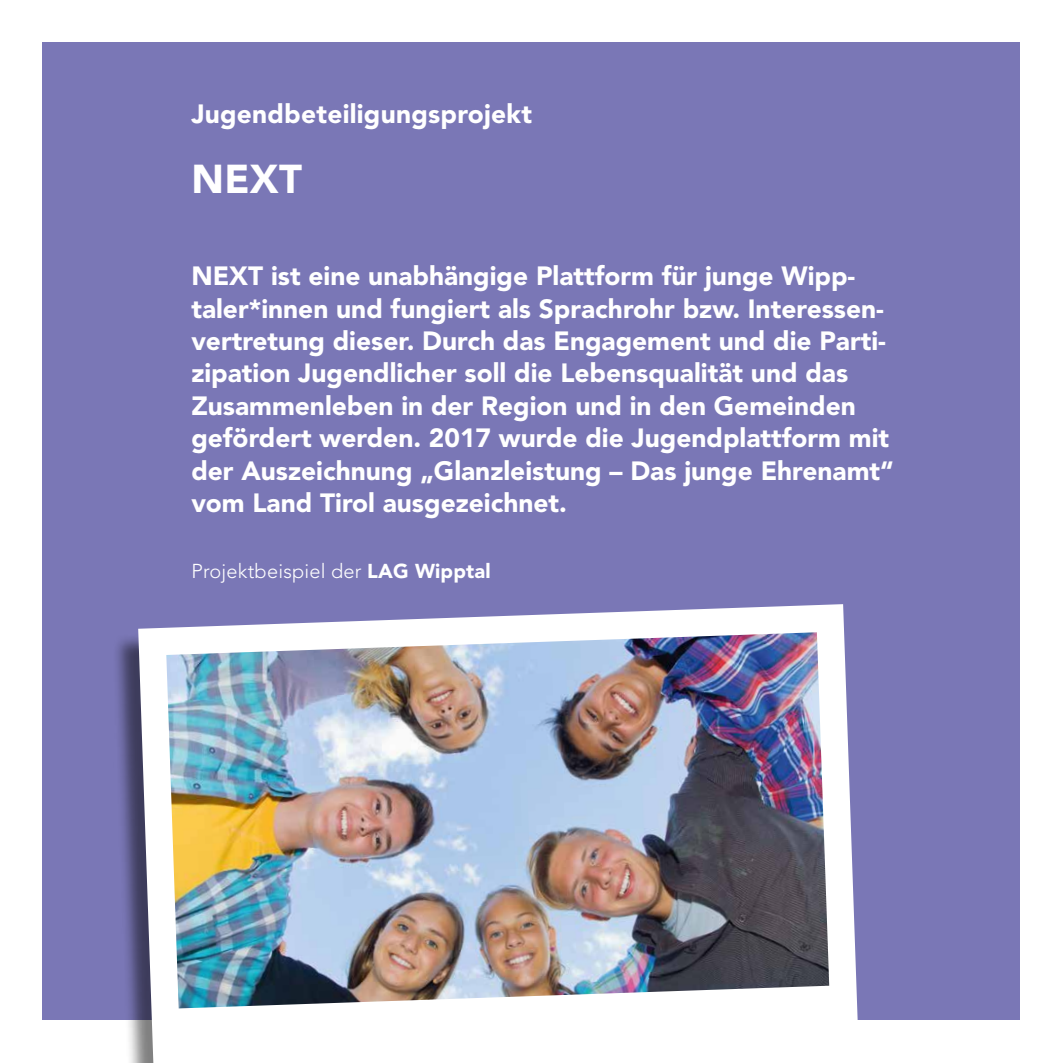
<style>
.page{position:relative;width:1063px;height:1063px;background:#fff}
.page>*{position:absolute;margin:0;border:0;box-sizing:border-box;transform-origin:0 0}
.t1{font:900 40px "Avenir LT Std";color:#fff}
.t2{font:900 26.25px/32.5px "Avenir LT Std";color:#fff}
.t3{font:300 20px "Avenir LT Std";letter-spacing:.01em;color:#fff}
.s1{font-weight:900}
</style>
<div class="page">
<div style="left:43px;top:43px;width:977px;height:977px;background:#7a77b6"></div>
<div style="left:112px;top:608px;width:748px;height:455px;background:#000;opacity:.5"></div>
<svg style="left:138px;top:604px;width:721px;height:459px;fill:#fff"></svg>
<img style="left:166px;top:632px;width:663px;height:376px">
<p class="t2" style="left:191px;top:97px;width:342px">Jugendbeteiligungsprojekt</p>
<h1 class="t1" style="left:191px;top:155px;width:112px">NEXT</h1>
<p class="t2" style="left:191px;top:260px;width:704px">NEXT ist eine unabhängige Plattform für junge Wipp&shy;taler*innen und fungiert als Sprachrohr bzw. Interessen&shy;vertretung dieser. Durch das Engagement und die Parti&shy;zipation Jugendlicher soll die Lebensqualität und das Zusammenleben in der Region und in den Gemeinden gefördert werden. 2017 wurde die Jugendplattform mit der Auszeichnung „Glanzleistung – Das junge Ehrenamt“ vom Land Tirol ausgezeichnet.</p>
<p class="t3" style="left:191px;top:559px;width:301px">Projektbeispiel der <span class="s1">LAG Wipptal</span></p>
</div>
